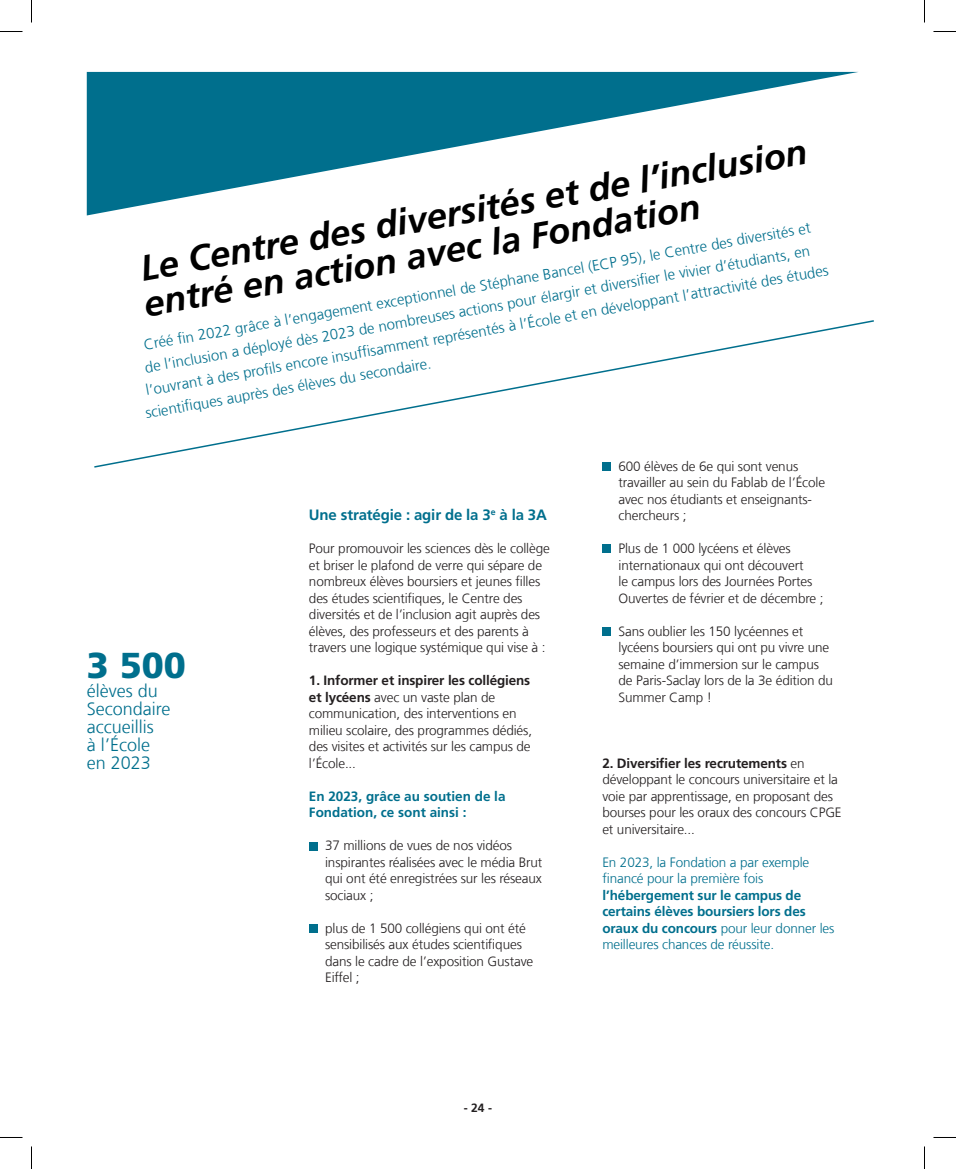
<style>
.page{position:relative;width:956px;height:1169px;background:#fff}
.page>*{position:absolute;margin:0;border:0;box-sizing:border-box;transform-origin:0 0}
.t1{font:italic 700 36px/36px "Frutiger LT Com";color:#000}
.t2{font:900 36px "Frutiger LT Com";color:#006f8d}
.t3{font:300 18px/18px "Frutiger LT Com";color:#006f8d}
.t4{font:300 15px "Frutiger LT Com";color:#006f8d}
.t5{font:700 15px "Frutiger LT Com";letter-spacing:-.01em;color:#006f8d}
.t6{font:300 13.5px/16.5px "Frutiger LT Com";letter-spacing:-.01em;color:#231f20}
.t7{font:700 13.5px/16.5px "Frutiger LT Com";letter-spacing:-.01em;color:#006f8d}
.t8{font:300 13.5px/16.5px "Frutiger LT Com";letter-spacing:-.01em;color:#006f8d}
.t9{font:700 12px "Frutiger LT Com";color:#231f20}
.s1{font-weight:700}
.s2{font-weight:300}
</style>
<div class="page">
<svg style="left:87px;top:72px;width:771px;height:143px"></svg>
<div style="left:309px;top:841px;width:9px;height:9px;background:#006f8d"></div>
<div style="left:309px;top:924px;width:9px;height:9px;background:#006f8d"></div>
<div style="left:602px;top:462px;width:9px;height:9px;background:#006f8d"></div>
<div style="left:602px;top:544px;width:9px;height:9px;background:#006f8d"></div>
<div style="left:602px;top:627px;width:9px;height:9px;background:#006f8d"></div>
<svg style="left:94px;top:320px;width:780px;height:148px"></svg>
<svg style="left:0;top:31px;width:22px;height:1px"></svg>
<svg style="left:933px;top:31px;width:23px;height:1px"></svg>
<svg style="left:0;top:1137px;width:22px;height:1px"></svg>
<svg style="left:933px;top:1137px;width:23px;height:1px"></svg>
<svg style="left:31px;top:0;width:1px;height:23px"></svg>
<svg style="left:31px;top:1146px;width:1px;height:23px"></svg>
<svg style="left:924px;top:0;width:1px;height:23px"></svg>
<svg style="left:924px;top:1146px;width:1px;height:23px"></svg>
<h1 class="t1" style="left:135px;top:251px;width:681px;rotate:-10deg">Le Centre des diversités et de l’inclusion entré en action avec la Fondation</h1>
<p class="t4" style="left:143px;top:336px;width:678px;rotate:-10deg">Créé fi n 2022 grâce à l’engagement exceptionnel de Stéphane Bancel (ECP 95), le Centre des diversités et</p>
<p class="t4" style="left:144px;top:359px;width:676px;rotate:-10deg">de l’inclusion a déployé dès 2023 de nombreuses actions pour élargir et diversifi er le vivier d’étudiants, en</p>
<p class="t4" style="left:144px;top:382px;width:694px;rotate:-10deg">l’ouvrant à des profi ls encore insuffi samment représentés à l’École et en développant l’attractivité des études</p>
<p class="t4" style="left:144px;top:404px;width:292px;rotate:-10deg">scientifi ques auprès des élèves du secondaire.</p>
<h1 class="t2" style="left:87px;top:643px;width:101px">3 500</h1>
<h2 class="t3" style="left:87px;top:681px;width:85px">élèves du<br>Secondaire accueillis<br>à l’École en 2023</h2>
<p class="t5" style="left:309px;top:506px;width:239px">Une stratégie : agir de la 3<sup>e</sup> à la 3A</p>
<p class="t6" style="left:309px;top:540px;width:242px">Pour promouvoir les sciences dès le collège et briser le plafond de verre qui sépare de nombreux élèves boursiers et jeunes filles des études scientifiques, le Centre des diversités et de l’inclusion agit auprès des élèves, des professeurs et des parents à travers une logique systémique qui vise à :</p>
<p class="t6" style="left:309px;top:672px;width:225px"><span class="s1">1. Informer et inspirer les collégiens et lycéens</span> avec un vaste plan de communication, des interventions en milieu scolaire, des programmes dédiés, des visites et activités sur les campus de l’École...</p>
<p class="t7" style="left:309px;top:788px;width:198px">En 2023, grâce au soutien de la<br>Fondation, ce sont ainsi :</p>
<p class="t6" style="left:325px;top:837px;width:219px">37 millions de vues de nos vidéos inspirantes réalisées avec le média Brut qui ont été enregistrées sur les réseaux sociaux ;</p>
<p class="t6" style="left:325px;top:920px;width:210px">plus de 1 500 collégiens qui ont été sensibilisés aux études scientifiques dans le cadre de l’exposition Gustave<br>Eiffel ;</p>
<p class="t9" style="left:464px;top:1100px;width:30px">- 24 -</p>
<p class="t6" style="left:618px;top:458px;width:208px">600 élèves de 6e qui sont venus travailler au sein du Fablab de l’École avec nos étudiants et enseignants&shy;chercheurs ;</p>
<p class="t6" style="left:618px;top:540px;width:207px">Plus de 1 000 lycéens et élèves internationaux qui ont découvert<br>le campus lors des Journées Portes Ouvertes de février et de décembre ;</p>
<p class="t6" style="left:618px;top:623px;width:216px">Sans oublier les 150 lycéennes et lycéens boursiers qui ont pu vivre une semaine d’immersion sur le campus de Paris-Saclay lors de la 3e édition du<br>Summer Camp !</p>
<p class="t6" style="left:602px;top:755px;width:241px"><span class="s1">2. Diversifier les recrutements</span> en développant le concours universitaire et la voie par apprentissage, en proposant des bourses pour les oraux des concours CPGE et universitaire...</p>
<p class="t8" style="left:602px;top:854px;width:208px">En 2023, la Fondation a par exemple financé pour la première fois</p>
<p class="t7" style="left:602px;top:887px;width:234px">l’hébergement sur le campus de certains élèves boursiers lors des oraux du concours <span class="s2">pour leur donner les meilleures chances de réussite.</span></p>
</div>
